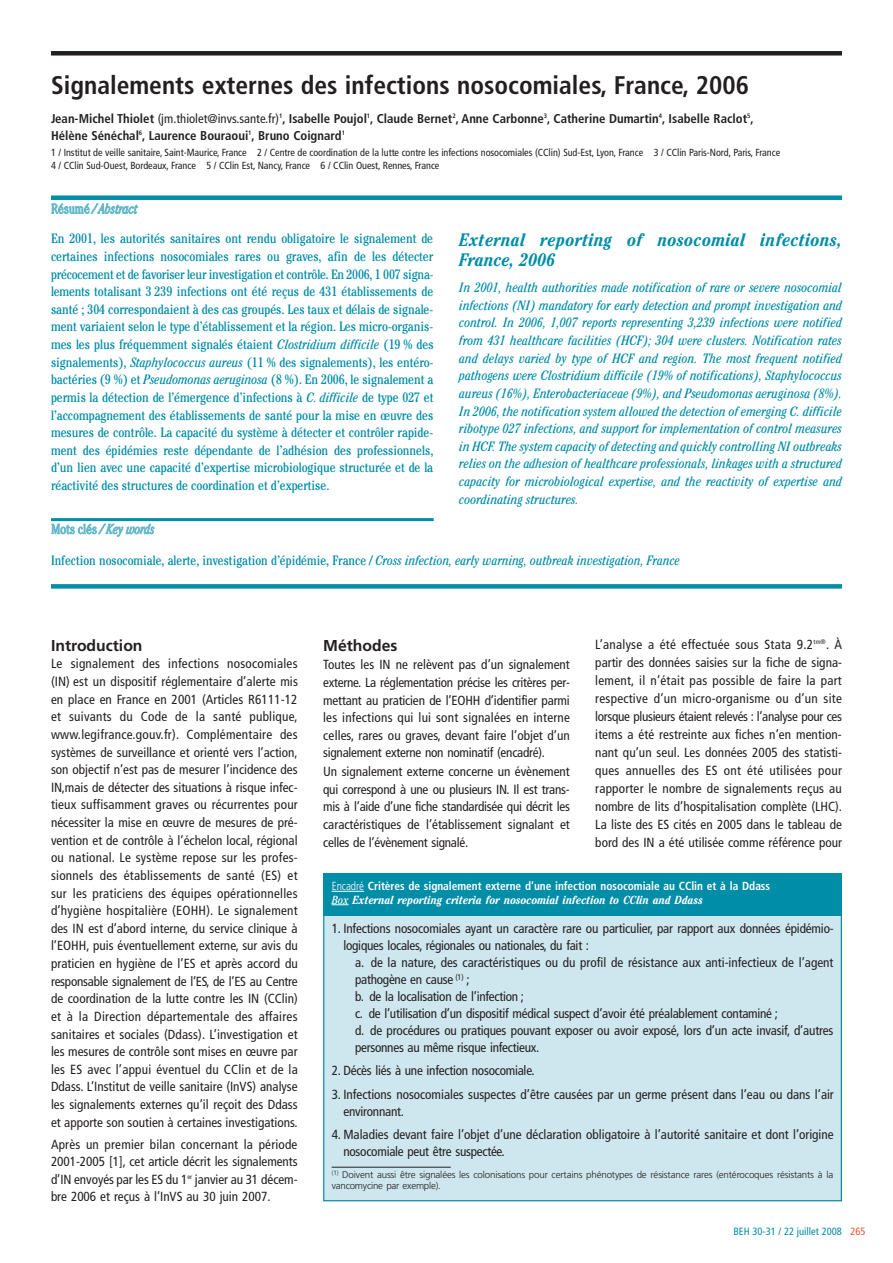
<style>
.page{position:relative;width:893px;height:1263px;background:#fff}
.page>*{position:absolute;margin:0;border:0;box-sizing:border-box;transform-origin:0 0}
.t1{font:700 condensed 25.5px "Frutiger";color:#231f20}
.t2{font:italic 700 condensed 18px/19.5px "Cheltenham";letter-spacing:.02em;color:#008da8}
.t3{font:700 15.75px "Frutiger";color:#231f20}
.t4{font:condensed 13.5px/17.7px "Cheltenham";color:#008da8;text-align:justify}
.t5{font:italic condensed 13.5px/17.7px "Cheltenham";color:#008da8;text-align:justify}
.t6{font:italic 300 condensed 13.5px "Cheltenham";letter-spacing:-.005em;color:#66b9cc}
.t7{font:condensed 13.2px/17.5px "Frutiger";letter-spacing:-.015em;color:#231f20}
.t8{font:700 condensed 12.75px/16.5px "Frutiger";color:#231f20}
.t9{font:700 condensed 11.7px "Frutiger";letter-spacing:-.005em;color:#fff}
.t10{font:italic 700 condensed 11.7px "Cheltenham";color:#fff}
.t11{font:condensed 10.5px "Frutiger";color:#008da8}
.t12{font:condensed 10.2px/12.3px "Frutiger";letter-spacing:-.005em;color:#231f20}
.t13{font:300 9.75px/10.5px "Frutiger";letter-spacing:-.015em;color:#231f20}
.s1{font-weight:400}
.s2{font-style:normal}
.s3{font-style:italic}
.s4{font-weight:300}
.s5{color:#ef5032}
</style>
<div class="page">
<div style="left:51px;top:51px;width:791px;height:5px;background:#231f20"></div>
<div style="left:51px;top:195px;width:791px;height:5px;background:#008da8"></div>
<div style="left:51px;top:584px;width:791px;height:5px;background:#008da8"></div>
<hr style="left:51px;top:518px;width:383px;height:3px;background:#008da8">
<div style="left:324px;top:888px;width:517px;height:313px;background:#cee7ee"></div>
<div style="left:323px;top:873px;width:519px;height:42px;background:#008da8"></div>
<hr style="left:332px;top:891px;width:32px;height:1px;background:#fff">
<svg style="left:332px;top:904px;width:17px;height:1px"></svg>
<hr style="left:332px;top:1167px;width:119px;height:1px;background:#231f20">
<h1 class="t1" style="left:51px;top:75px;width:699px">Signalements externes des infections nosocomiales, France, 2006</h1>
<p class="t8" style="left:51px;top:111px;width:704px">Jean-Michel Thiolet <span class="s1">(jm.thiolet@invs.sante.fr)</span><sup>1</sup>, Isabelle Poujol<sup>1</sup>, Claude Bernet<sup>2</sup>, Anne Carbonne<sup>3</sup>, Catherine Dumartin<sup>4</sup>, Isabelle Raclot<sup>5</sup>,<br>Hélène Sénéchal<sup>6</sup>, Laurence Bouraoui<sup>1</sup>, Bruno Coignard<sup>1</sup></p>
<p class="t12" style="left:51px;top:148px;width:731px">1 / Institut de veille sanitaire, Saint-Maurice, France 2 / Centre de coordination de la lutte contre les infections nosocomiales (CClin) Sud-Est, Lyon, France 3 / CClin Paris-Nord, Paris, France<br>4 / CClin Sud-Ouest, Bordeaux, France 5 / CClin Est, Nancy, France 6 / CClin Ouest, Rennes, France</p>
<p class="t6" style="left:51px;top:204px;width:88px"><span class="s2">Résumé</span> / Abstract</p>
<p class="t4" style="left:51px;top:231px;width:384px">En 2001, les autorités sanitaires ont rendu obligatoire le signalement de certaines infections nosocomiales rares ou graves, afin de les détecter précocement et de favoriser leur investigation et contrôle. En 2006, 1 007 signa&shy;lements totalisant 3 239 infections ont été reçus de 431 établissements de santé ; 304 correspondaient à des cas groupés. Les taux et délais de signale&shy;ment variaient selon le type d’établissement et la région. Les micro-organis&shy;mes les plus fréquemment signalés étaient <span class="s3">Clostridium difficile</span> (19 % des signalements), <span class="s3">Staphylococcus aureus</span> (11 % des signalements), les entéro&shy;bactéries (9 %) et <span class="s3">Pseudomonas aeruginosa</span> (8 %). En 2006, le signalement a permis la détection de l’émergence d’infections à <span class="s3">C. difficile</span> de type 027 et l’accompagnement des établissements de santé pour la mise en œuvre des mesures de contrôle. La capacité du système à détecter et contrôler rapide&shy;ment des épidémies reste dépendante de l’adhésion des professionnels, d’un lien avec une capacité d’expertise microbiologique structurée et de la réactivité des structures de coordination et d’expertise.</p>
<p class="t6" style="left:51px;top:524px;width:105px"><span class="s2">Mots clés</span> / Key words</p>
<h2 class="t2" style="left:459px;top:232px;width:384px">External reporting of nosocomial infections,<br>France, 2006</h2>
<p class="t5" style="left:459px;top:280px;width:384px">In 2001, health authorities made notification of rare or severe nosocomial infections (NI) mandatory for early detection and prompt investigation and control. In 2006, 1,007 reports representing 3,239 infections were notified from 431 healthcare facilities (HCF); 304 were clusters. Notification rates and delays varied by type of HCF and region. The most frequent notified pathogens were Clostridium difficile (19% of notifications), Staphylococcus aureus (16%), Enterobacteriaceae (9%), and Pseudomonas aeruginosa (8%).<br>In 2006, the notification system allowed the detection of emerging C. difficile ribotype 027 infections, and support for implementation of control measures in HCF. The system capacity of detecting and quickly controlling NI outbreaks relies on the adhesion of healthcare professionals, linkages with a structured capacity for microbiological expertise, and the reactivity of expertise and coordinating structures.</p>
<p class="t4" style="left:51px;top:553px;width:630px">Infection nosocomiale, alerte, investigation d’épidémie, France / <span class="s3">Cross infection, early warning, outbreak investigation, France</span></p>
<p class="t3" style="left:51px;top:639px;width:93px">Introduction</p>
<p class="t7" style="left:51px;top:656px;width:248px;text-align:justify">Le signalement des infections nosocomiales (IN) est un dispositif réglementaire d’alerte mis en place en France en 2001 (Articles R6111-12 et suivants du Code de la santé publique, www.legifrance.gouv.fr). Complémentaire des systèmes de surveillance et orienté vers l’action, son objectif n’est pas de mesurer l’incidence des IN,mais de détecter des situations à risque infec&shy;tieux suffisamment graves ou récurrentes pour nécessiter la mise en œuvre de mesures de pré&shy;vention et de contrôle à l’échelon local, régional ou national. Le système repose sur les profes&shy;sionnels des établissements de santé (ES) et sur les praticiens des équipes opérationnelles d’hygiène hospitalière (EOHH). Le signalement des IN est d’abord interne, du service clinique à l’EOHH, puis éventuellement externe, sur avis du praticien en hygiène de l’ES et après accord du responsable signalement de l’ES, de l’ES au Centre de coordination de la lutte contre les IN (CClin) et à la Direction départementale des affaires sanitaires et sociales (Ddass). L’investigation et les mesures de contrôle sont mises en œuvre par les ES avec l’appui éventuel du CClin et de la Ddass. L’Institut de veille sanitaire (InVS) analyse les signalements externes qu’il reçoit des Ddass et apporte son soutien à certaines investigations.</p>
<p class="t7" style="left:51px;top:1136px;width:248px;text-align:justify">Après un premier bilan concernant la période 2001-2005 [1], cet article décrit les signalements d’IN envoyés par les ES du 1<sup>er</sup> janvier au 31 décem&shy;bre 2006 et reçus à l’InVS au 30 juin 2007.</p>
<p class="t3" style="left:323px;top:639px;width:76px">Méthodes</p>
<p class="t7" style="left:323px;top:657px;width:248px">Toutes les IN ne relèvent pas d’un signalement externe. La réglementation précise les critères per&shy;mettant au praticien de l’EOHH d’identifier parmi les infections qui lui sont signalées en interne celles, rares ou graves, devant faire l’objet d’un signalement externe non nominatif (encadré).<br>Un signalement externe concerne un évènement qui correspond à une ou plusieurs IN. Il est trans&shy;mis à l’aide d’une fiche standardisée qui décrit les caractéristiques de l’établissement signalant et celles de l’évènement signalé.</p>
<p class="t7" style="left:595px;top:636px;width:248px;line-height:18px;text-align:justify">L’analyse a été effectuée sous Stata 9.2<sup>tm®</sup>. À partir des données saisies sur la fiche de signa&shy;lement, il n’était pas possible de faire la part respective d’un micro-organisme ou d’un site lorsque plusieurs étaient relevés : l’analyse pour ces items a été restreinte aux fiches n’en mention&shy;nant qu’un seul. Les données 2005 des statisti&shy;ques annuelles des ES ont été utilisées pour rapporter le nombre de signalements reçus au nombre de lits d’hospitalisation complète (LHC).<br>La liste des ES cités en 2005 dans le tableau de bord des IN a été utilisée comme référence pour</p>
<p class="t9" style="left:332px;top:881px;width:440px"><span class="s4">Encadré</span> Critères de signalement externe d’une infection nosocomiale au CClin et à la Ddass</p>
<p class="t10" style="left:332px;top:895px;width:373px"><span class="s1">Box</span> External reporting criteria for nosocomial infection to CClin and Ddass</p>
<p class="t7" style="left:343px;top:921px;width:492px;line-height:17px;text-indent:-12px">1. Infections nosocomiales ayant un caractère rare ou particulier, par rapport aux données épidémio&shy;logiques locales, régionales ou nationales, du fait :</p>
<p class="t7" style="left:355px;top:955px;width:480px;line-height:17px">a. de la nature, des caractéristiques ou du profil de résistance aux anti-infectieux de l’agent pathogène en cause <sup>(1)</sup> ;<br>b. de la localisation de l’infection ;<br>c. de l’utilisation d’un dispositif médical suspect d’avoir été préalablement contaminé ;<br>d. de procédures ou pratiques pouvant exposer ou avoir exposé, lors d’un acte invasif, d’autres personnes au même risque infectieux.</p>
<p class="t7" style="left:332px;top:1063px;width:204px">2. Décès liés à une infection nosocomiale.</p>
<p class="t7" style="left:343px;top:1087px;width:492px;line-height:17px;text-indent:-12px">3. Infections nosocomiales suspectes d’être causées par un germe présent dans l’eau ou dans l’air environnant.</p>
<p class="t7" style="left:343px;top:1127px;width:492px;line-height:17px;text-indent:-12px">4. Maladies devant faire l’objet d’une déclaration obligatoire à l’autorité sanitaire et dont l’origine nosocomiale peut être suspectée.</p>
<p class="t13" style="left:332px;top:1170px;width:503px"><sup>(1)</sup> Doivent aussi être signalées les colonisations pour certains phénotypes de résistance rares (entérocoques résistants à la vancomycine par exemple).</p>
<p class="t11" style="left:733px;top:1227px;width:134px">BEH 30-31 / 22 juillet 2008 <span class="s5">265</span></p>
</div>
